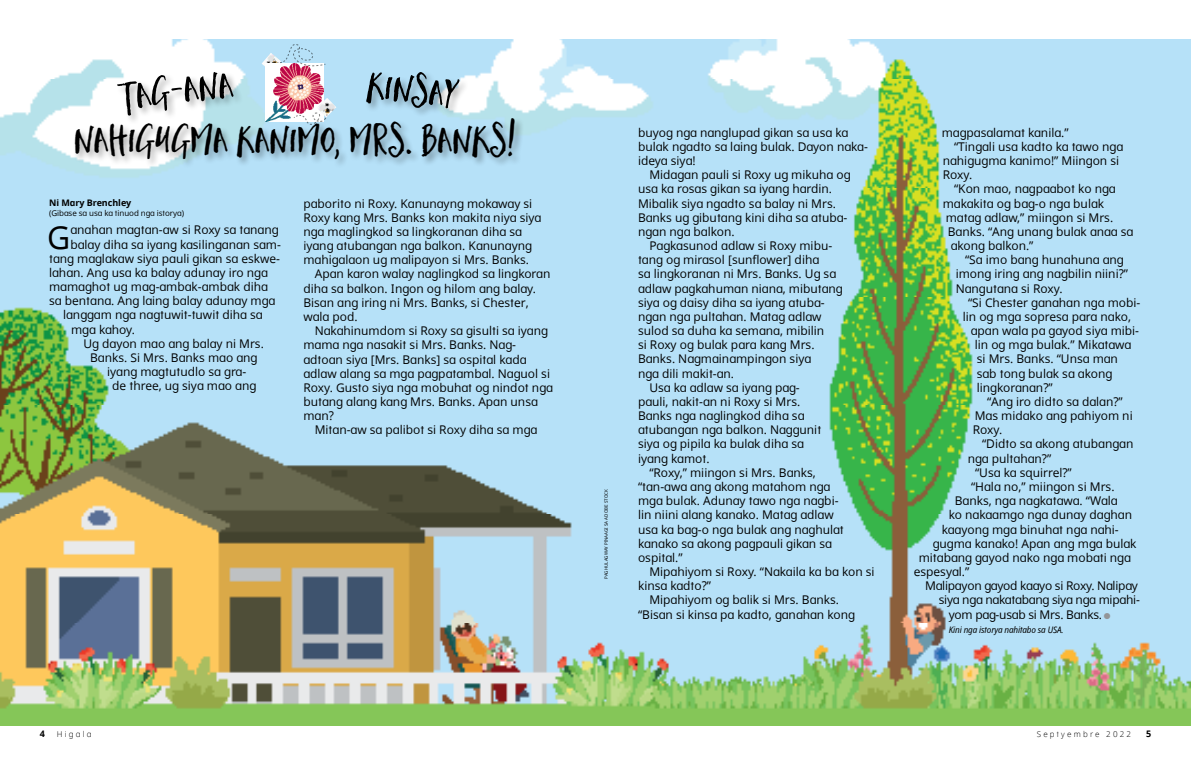
<style>
.page{position:relative;width:1191px;height:774px;background:#fff}
.page>*{position:absolute;margin:0;border:0;box-sizing:border-box;transform-origin:0 0}
.ARTCL_title-Toolbox{font:48px "Toolbox Mustache";letter-spacing:-.01em;color:#000}
.ARTCL_para_first{font:31.8px "Dots Solidlds Lat";color:#000}
.ARTCL_para{font:12px/14.2px "Dots Solidlds Lat";color:#000}
.ARTCL_para_first-2{font:12px "Dots Solidlds Lat";color:#000}
.ARTCL_para-2{font:12px "Dots Solidlds Lat";letter-spacing:-.02em;color:#000}
.POP_para{font:italic 9px "Dots Solid Condlds Lat";letter-spacing:-.01em;color:#000}
.ARTCL-BY_para_first{font:700 9px "Dots Solidlds Lat";letter-spacing:-.005em;color:#000}
.ARTCL-BY_para{font:8px "Dots Solidlds Lat";letter-spacing:-.005em;color:#000}
.t1{font:300 8px "Dots Solidlds Lat";letter-spacing:.28em;color:#000}
.t2{font:4.5px "Dots Solidlds Lat";color:#000}
.s1{font-family:"Ding P Ilds Dpi";font-size:8.5px;color:#939598}
</style>
<div class="page">
<img style="left:0;top:40px;width:1191px;height:685px">
<img style="left:262px;top:53px;width:15px;height:19px">
<img style="left:265px;top:63px;width:58px;height:53px">
<svg style="left:277px;top:44px;width:49px;height:25px"></svg>
<img style="left:317px;top:98px;width:19px;height:13px">
<div style="left:293px;top:111px;width:44px;height:23px;background:#000;opacity:.35"></div>
<svg style="left:293px;top:113px;width:34px;height:3px"></svg>
<div style="left:73px;top:116px;width:451px;height:53px;background:#000;opacity:.35"></div>
<div style="left:364px;top:70px;width:105px;height:48px;background:#000;opacity:.35"></div>
<div style="left:115px;top:71px;width:128px;height:54px;background:#000;opacity:.35"></div>
<svg style="left:117px;top:72px;width:117px;height:45px"></svg>
<svg style="left:366px;top:71px;width:93px;height:39px;background:#add0e3"></svg>
<p class="ARTCL_title-Toolbox" style="left:74px;top:113px;width:445px">Nahigugma Kanimo, Mrs. Banks!</p>
<p class="ARTCL-BY_para_first" style="left:49px;top:196px;width:84px">Ni Mary Brenchley</p>
<p class="ARTCL-BY_para" style="left:49px;top:207px;width:136px">(Gibase sa usa ka tinuod nga istorya)</p>
<p class="ARTCL_para_first" style="left:47px;top:214px;width:25px">G</p>
<p class="ARTCL_para_first-2" style="left:70px;top:221px;width:210px">anahan magtan-aw si Roxy sa tanang</p>
<p class="ARTCL_para_first-2" style="left:70px;top:235px;width:212px">balay diha sa iyang kasilinganan sam-</p>
<p class="ARTCL_para_first-2" style="left:49px;top:250px;width:232px">tang maglakaw siya pauli gikan sa eskwe-</p>
<p class="ARTCL_para_first-2" style="left:49px;top:264px;width:220px">lahan. Ang usa ka balay adunay iro nga</p>
<p class="ARTCL_para_first-2" style="left:49px;top:278px;width:220px">mamaghot ug mag-ambak-ambak diha</p>
<p class="ARTCL_para_first-2" style="left:49px;top:292px;width:228px">sa bentana. Ang laing balay adunay mga</p>
<p class="ARTCL_para_first-2" style="left:63px;top:306px;width:201px">langgam nga nagtuwit-tuwit diha sa</p>
<p class="ARTCL_para_first-2" style="left:71px;top:320px;width:65px">mga kahoy.</p>
<p class="ARTCL_para" style="left:83px;top:336px;width:182px">Ug dayon mao ang balay ni Mrs.</p>
<p class="ARTCL_para" style="left:90px;top:350px;width:169px">Banks. Si Mrs. Banks mao ang</p>
<p class="ARTCL_para" style="left:107px;top:365px;width:141px">iyang magtutudlo sa gra-</p>
<p class="ARTCL_para" style="left:112px;top:379px;width:146px">de three, ug siya mao ang</p>
<p class="ARTCL_para" style="left:303px;top:196px;width:239px">paborito ni Roxy. Kanunayng mokaway si Roxy kang Mrs. Banks kon makita niya siya nga maglingkod sa lingkoranan diha sa iyang atubangan nga balkon. Kanunayng mahigalaon ug malipayon si Mrs. Banks.</p>
<p class="ARTCL_para" style="left:303px;top:267px;width:248px;text-indent:11px">Apan karon walay naglingkod sa lingkoran diha sa balkon. Ingon og hilom ang balay.<br>Bisan ang iring ni Mrs. Banks, si Chester, wala pod.</p>
<p class="ARTCL_para" style="left:303px;top:324px;width:251px;text-indent:11px">Nakahinumdom si Roxy sa gisulti sa iyang mama nga nasakit si Mrs. Banks. Nag&shy;adtoan siya [Mrs. Banks] sa ospital kada adlaw alang sa mga pagpatambal. Naguol si Roxy. Gusto siya nga mobuhat og nindot nga butang alang kang Mrs. Banks. Apan unsa man?</p>
<p class="ARTCL_para" style="left:315px;top:423px;width:224px">Mitan-aw sa palibot si Roxy diha sa mga</p>
<p class="t2" style="left:603px;top:579px;width:91px;rotate:-90deg">PAGHULAGWAY PINAAGI SA ADOBE STOCK</p>
<p class="ARTCL_para" style="left:638px;top:125px;width:231px">buyog nga nanglupad gikan sa usa ka bulak ngadto sa laing bulak. Dayon naka&shy;ideya siya!</p>
<p class="ARTCL_para" style="left:638px;top:168px;width:214px;text-indent:11px">Midagan pauli si Roxy ug mikuha og usa ka rosas gikan sa iyang hardin.<br>Mibalik siya ngadto sa balay ni Mrs.<br>Banks ug gibutang kini diha sa atuba&shy;ngan nga balkon.</p>
<p class="ARTCL_para" style="left:638px;top:239px;width:206px;text-indent:11px">Pagkasunod adlaw si Roxy mibu&shy;tang og mirasol [sunflower] diha<br>sa lingkoranan ni Mrs. Banks. Ug sa adlaw pagkahuman niana, mibutang siya og daisy diha sa iyang atuba&shy;ngan nga pultahan. Matag adlaw sulod sa duha ka semana, mibilin<br>si Roxy og bulak para kang Mrs.<br>Banks. Nagmainampingon siya<br>nga dili makit-an.</p>
<p class="ARTCL_para" style="left:638px;top:380px;width:185px;text-indent:11px">Usa ka adlaw sa iyang pag&shy;pauli, nakit-an ni Roxy si Mrs.<br>Banks nga naglingkod diha sa atubangan nga balkon. Naggunit siya og pipila ka bulak diha sa iyang kamot.</p>
<p class="ARTCL_para" style="left:638px;top:465px;width:207px;text-indent:11px">“Roxy,” miingon si Mrs. Banks, “tan-awa ang akong matahom nga mga bulak. Adunay tawo nga nagbi&shy;lin niini alang kanako. Matag adlaw usa ka bag-o nga bulak ang naghulat kanako sa akong pagpauli gikan sa ospital.”</p>
<p class="ARTCL_para" style="left:638px;top:565px;width:238px;text-indent:11px">Mipahiyom si Roxy. “Nakaila ka ba kon si kinsa kadto?”</p>
<p class="ARTCL_para" style="left:638px;top:593px;width:218px;text-align:center">Mipahiyom og balik si Mrs. Banks. “Bisan si kinsa pa kadto, ganahan kong</p>
<p class="ARTCL_para" style="left:941px;top:125px;width:128px">magpasalamat kanila.”</p>
<p class="ARTCL_para" style="left:942px;top:140px;width:182px;text-indent:11px">“Tingali usa kadto ka tawo nga nahigugma kanimo!” Miingon si<br>Roxy.</p>
<p class="ARTCL_para" style="left:954px;top:182px;width:163px">“Kon mao, nagpaabot ko nga</p>
<p class="ARTCL_para" style="left:942px;top:196px;width:163px">makakita og bag-o nga bulak</p>
<p class="ARTCL_para" style="left:945px;top:210px;width:169px">matag adlaw,” miingon si Mrs.</p>
<p class="ARTCL_para" style="left:947px;top:225px;width:187px">Banks. “Ang unang bulak anaa sa</p>
<p class="ARTCL_para" style="left:950px;top:239px;width:84px">akong balkon.”</p>
<p class="ARTCL_para" style="left:955px;top:253px;width:174px;text-indent:9px">“Sa imo bang hunahuna ang imong iring ang nagbilin niini?”<br>Nangutana si Roxy.</p>
<p class="ARTCL_para" style="left:968px;top:295px;width:174px">“Si Chester ganahan nga mobi-</p>
<p class="ARTCL_para" style="left:962px;top:310px;width:170px">lin og mga sopresa para nako,</p>
<p class="ARTCL_para" style="left:970px;top:324px;width:170px">apan wala pa gayod siya mibi-</p>
<p class="ARTCL_para" style="left:974px;top:338px;width:158px">lin og mga bulak.” Mikatawa</p>
<p class="ARTCL_para" style="left:976px;top:352px;width:143px">si Mrs. Banks. “Unsa man</p>
<p class="ARTCL_para" style="left:976px;top:366px;width:137px">sab tong bulak sa akong</p>
<p class="ARTCL_para" style="left:976px;top:380px;width:77px">lingkoranan?”</p>
<p class="ARTCL_para" style="left:972px;top:395px;width:161px;text-indent:14px">“Ang iro didto sa dalan?”<br>Mas midako ang pahiyom ni<br>Roxy.</p>
<p class="ARTCL_para" style="left:967px;top:437px;width:167px;text-indent:14px">“Didto sa akong atubangan nga pultahan?”</p>
<p class="ARTCL_para" style="left:975px;top:465px;width:98px">“Usa ka squirrel?”</p>
<p class="ARTCL_para" style="left:971px;top:480px;width:145px">“Hala no,” miingon si Mrs.</p>
<p class="ARTCL_para" style="left:954px;top:494px;width:164px">Banks, nga nagkatawa. “Wala</p>
<p class="ARTCL_para" style="left:948px;top:508px;width:185px">ko nakaamgo nga dunay daghan</p>
<p class="ARTCL_para" style="left:941px;top:522px;width:179px">kaayong mga binuhat nga nahi-</p>
<p class="ARTCL_para" style="left:932px;top:536px;width:205px">gugma kanako! Apan ang mga bulak</p>
<p class="ARTCL_para" style="left:918px;top:550px;width:214px">mitabang gayod nako nga mobati nga</p>
<p class="ARTCL_para" style="left:913px;top:565px;width:57px">espesyal.”</p>
<p class="ARTCL_para-2" style="left:925px;top:577px;width:214px">Malipayon gayod kaayo si Roxy. Nalipay</p>
<p class="ARTCL_para-2" style="left:938px;top:591px;width:203px">siya nga nakatabang siya nga mipahi-</p>
<p class="ARTCL_para-2" style="left:948px;top:605px;width:163px">yom pag-usab si Mrs. Banks. <span class="s1">●</span></p>
<p class="POP_para" style="left:948px;top:624px;width:116px">Kini nga istorya nahitabo sa USA.</p>
<p class="ARTCL-BY_para_first" style="left:40px;top:727px;width:7px">4</p>
<p class="t1" style="left:57px;top:728px;width:36px">Higala</p>
<p class="t1" style="left:1036px;top:728px;width:96px">Septyembre 2022</p>
<p class="ARTCL-BY_para_first" style="left:1146px;top:727px;width:7px">5</p>
</div>
